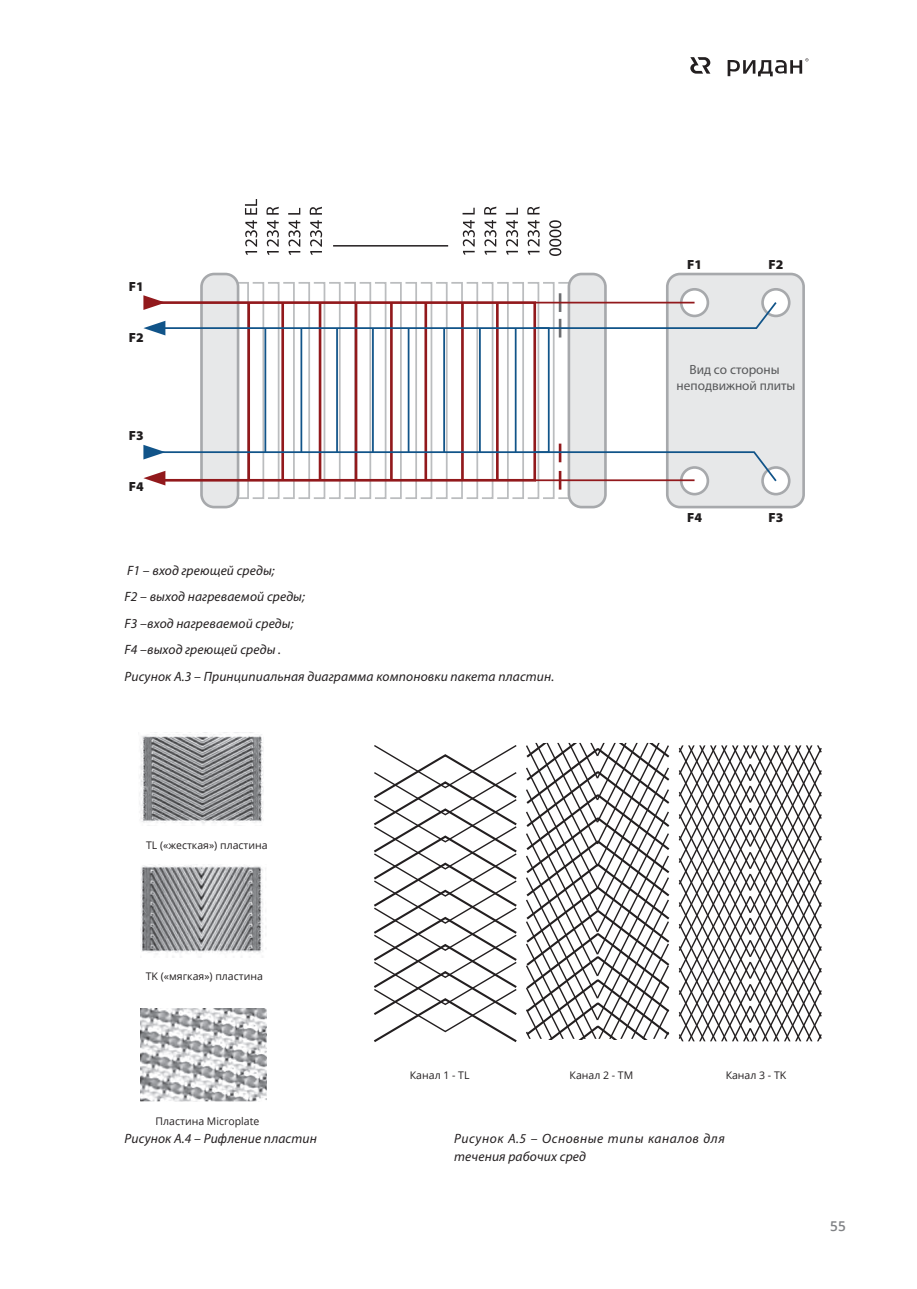
<style>
.page{position:relative;width:917px;height:1289px;background:#fff}
.page>*{position:absolute;margin:0;border:0;box-sizing:border-box;transform-origin:0 0}
.t1{font:italic 13.5px/26.5px "Myriad Pro";letter-spacing:.01em;color:#231f20}
.t2{font:italic 13.5px/18px "Myriad Pro";letter-spacing:.04em;color:#231f20}
.t3{font:600 13.5px "Open Sans";color:#808285}
.t4{font:13.35px/16px "Myriad Pro";color:#58595b;text-align:center}
.t5{font:900 13.35px "Myriad Pro";color:#201d1e}
.t6{font:10.5px "Open Sans";color:#231f20}
</style>
<div class="page">
<svg style="left:727px;top:58px;width:81px;height:18px"></svg>
<svg style="left:690px;top:57px;width:20px;height:17px"></svg>
<svg style="left:245px;top:199px;width:12px;height:56px"></svg>
<svg style="left:266px;top:207px;width:13px;height:48px"></svg>
<svg style="left:288px;top:208px;width:12px;height:47px"></svg>
<svg style="left:309px;top:207px;width:13px;height:48px"></svg>
<svg style="left:462px;top:220px;width:13px;height:35px"></svg>
<svg style="left:462px;top:208px;width:12px;height:6px"></svg>
<svg style="left:484px;top:220px;width:12px;height:35px"></svg>
<svg style="left:484px;top:206px;width:12px;height:8px"></svg>
<svg style="left:506px;top:220px;width:12px;height:35px"></svg>
<svg style="left:505px;top:208px;width:13px;height:6px"></svg>
<svg style="left:527px;top:220px;width:12px;height:35px"></svg>
<svg style="left:527px;top:206px;width:12px;height:8px"></svg>
<svg style="left:549px;top:220px;width:12px;height:36px"></svg>
<div style="left:236px;top:282px;width:13px;height:217px;border:2px solid #bbbdbf"></div>
<div style="left:252px;top:282px;width:12px;height:217px;border:2px solid #bbbdbf"></div>
<div style="left:267px;top:282px;width:12px;height:217px;border:2px solid #bbbdbf"></div>
<div style="left:282px;top:282px;width:13px;height:217px;border:2px solid #bbbdbf"></div>
<div style="left:297px;top:282px;width:13px;height:217px;border:2px solid #bbbdbf"></div>
<div style="left:313px;top:282px;width:12px;height:217px;border:2px solid #bbbdbf"></div>
<div style="left:328px;top:282px;width:12px;height:217px;border:2px solid #bbbdbf"></div>
<div style="left:343px;top:282px;width:13px;height:217px;border:2px solid #bbbdbf"></div>
<div style="left:359px;top:282px;width:12px;height:217px;border:2px solid #bbbdbf"></div>
<div style="left:374px;top:282px;width:12px;height:217px;border:2px solid #bbbdbf"></div>
<div style="left:389px;top:282px;width:12px;height:217px;border:2px solid #bbbdbf"></div>
<div style="left:404px;top:282px;width:13px;height:217px;border:2px solid #bbbdbf"></div>
<div style="left:420px;top:282px;width:12px;height:217px;border:2px solid #bbbdbf"></div>
<div style="left:435px;top:282px;width:12px;height:217px;border:2px solid #bbbdbf"></div>
<div style="left:450px;top:282px;width:13px;height:217px;border:2px solid #bbbdbf"></div>
<div style="left:465px;top:282px;width:13px;height:217px;border:2px solid #bbbdbf"></div>
<div style="left:481px;top:282px;width:12px;height:217px;border:2px solid #bbbdbf"></div>
<div style="left:496px;top:282px;width:12px;height:217px;border:2px solid #bbbdbf"></div>
<div style="left:511px;top:282px;width:13px;height:217px;border:2px solid #bbbdbf"></div>
<div style="left:526px;top:282px;width:13px;height:217px;border:2px solid #bbbdbf"></div>
<div style="left:201px;top:274px;width:37px;height:233px;background:#e7e8e9;border-radius:13px"></div>
<div style="left:200px;top:273px;width:39px;height:235px;border:3px solid #a7a9ac;border-radius:13px"></div>
<svg style="left:165px;top:300px;width:368px;height:183px"></svg>
<hr style="left:247px;top:302px;width:3px;height:178px;background:#92191c">
<hr style="left:281px;top:302px;width:3px;height:178px;background:#92191c">
<hr style="left:318px;top:302px;width:3px;height:178px;background:#92191c">
<hr style="left:354px;top:302px;width:3px;height:178px;background:#92191c">
<hr style="left:390px;top:302px;width:2px;height:178px;background:#92191c">
<hr style="left:424px;top:302px;width:3px;height:178px;background:#92191c">
<hr style="left:461px;top:302px;width:2px;height:178px;background:#92191c">
<hr style="left:496px;top:302px;width:2px;height:178px;background:#92191c">
<svg style="left:164px;top:326px;width:369px;height:128px"></svg>
<hr style="left:264px;top:328px;width:2px;height:124px;background:#115489">
<hr style="left:300px;top:328px;width:2px;height:124px;background:#115489">
<hr style="left:336px;top:328px;width:2px;height:124px;background:#115489">
<hr style="left:372px;top:328px;width:2px;height:124px;background:#115489">
<hr style="left:407px;top:328px;width:2px;height:124px;background:#115489">
<hr style="left:443px;top:328px;width:2px;height:124px;background:#115489">
<hr style="left:479px;top:328px;width:1px;height:124px;background:#115489">
<hr style="left:514px;top:328px;width:2px;height:124px;background:#115489">
<svg style="left:143px;top:295px;width:22px;height:15px"></svg>
<svg style="left:143px;top:321px;width:22px;height:14px"></svg>
<svg style="left:143px;top:445px;width:22px;height:14px"></svg>
<svg style="left:143px;top:471px;width:22px;height:14px"></svg>
<svg style="left:533px;top:272px;width:272px;height:237px"></svg>
<hr style="left:333px;top:245px;width:115px;height:1px;background:#231f20">
<svg style="left:374px;top:745px;width:143px;height:297px"></svg>
<svg style="left:678px;top:745px;width:143px;height:296px"></svg>
<svg style="left:526px;top:743px;width:143px;height:296px"></svg>
<img style="left:139px;top:734px;width:125px;height:90px">
<img style="left:141px;top:864px;width:125px;height:93px">
<img style="left:141px;top:1008px;width:125px;height:93px">
<p class="t5" style="left:129px;top:279px;width:16px">F1</p>
<p class="t5" style="left:129px;top:330px;width:16px">F2</p>
<p class="t5" style="left:129px;top:428px;width:16px">F3</p>
<p class="t5" style="left:129px;top:479px;width:16px">F4</p>
<p class="t1" style="left:124px;top:557px;width:431px">F1 – вход греющей среды;<br>F2 – выход нагреваемой среды;<br>F3 –вход нагреваемой среды;<br>F4 –выход греющей среды .<br>Рисунок А.3 – Принципиальная диаграмма компоновки пакета пластин.</p>
<p class="t5" style="left:687px;top:257px;width:16px">F1</p>
<p class="t5" style="left:768px;top:257px;width:16px">F2</p>
<p class="t4" style="left:676px;top:361px;width:120px">Вид со стороны неподвижной плиты</p>
<p class="t5" style="left:687px;top:510px;width:16px">F4</p>
<p class="t5" style="left:768px;top:510px;width:16px">F3</p>
<p class="t6" style="left:146px;top:838px;width:123px">TL («жесткая») пластина</p>
<p class="t6" style="left:146px;top:969px;width:118px">TK («мягкая») пластина</p>
<p class="t6" style="left:156px;top:1113px;width:105px">Пластина Microplate</p>
<p class="t1" style="left:124px;top:1125px;width:194px">Рисунок А.4 – Рифление пластин</p>
<p class="t6" style="left:410px;top:1068px;width:61px">Канал 1 - TL</p>
<p class="t6" style="left:569px;top:1068px;width:65px">Канал 2 - TM</p>
<p class="t6" style="left:725px;top:1068px;width:62px">Канал 3 - TK</p>
<p class="t2" style="left:454px;top:1129px;width:272px">Рисунок А.5 – Основные типы каналов для течения рабочих сред</p>
<p class="t3" style="left:830px;top:1216px;width:17px">55</p>
</div>
